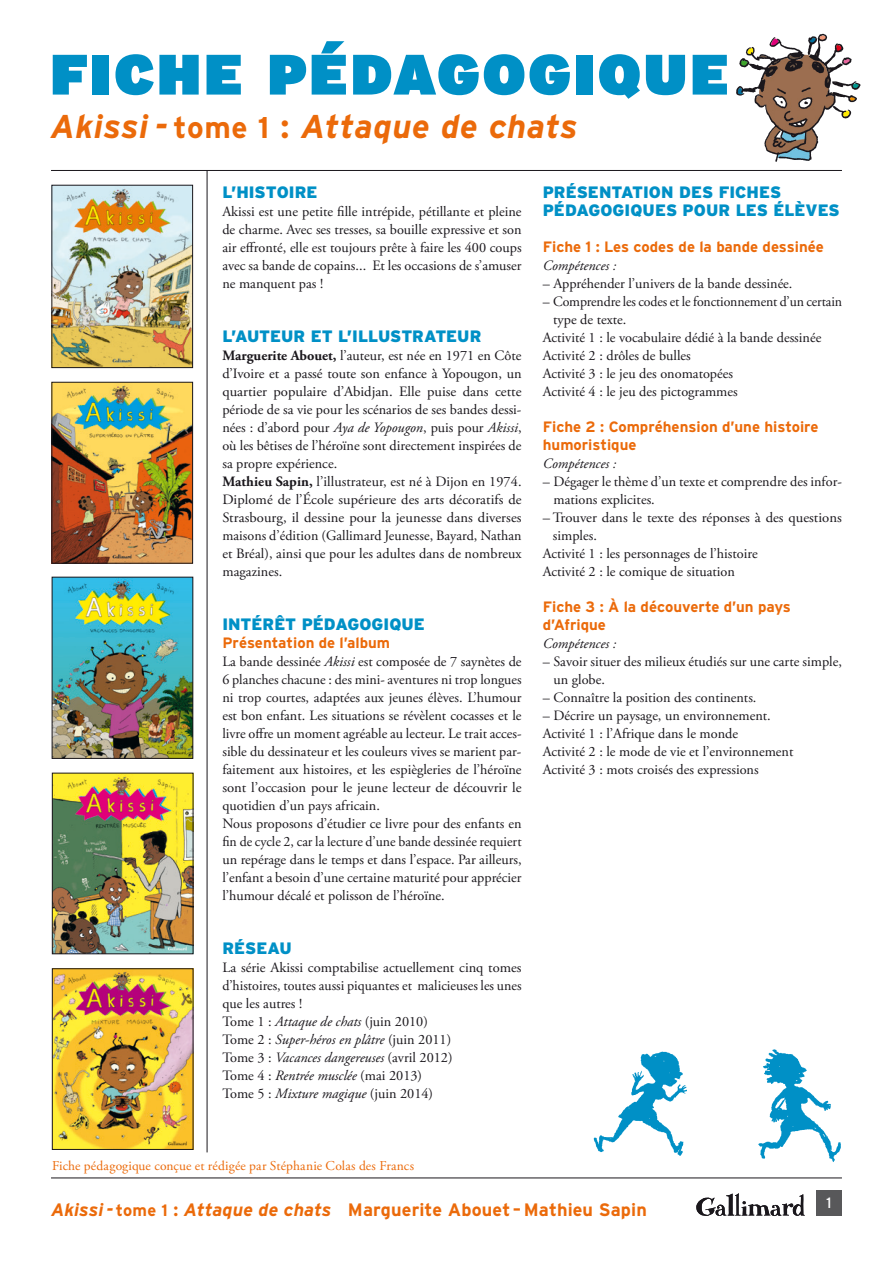
<style>
.page{position:relative;width:893px;height:1263px;background:#fff}
.page>*{position:absolute;margin:0;border:0;box-sizing:border-box;transform-origin:0 0}
.t1{font:900 56.85px "Interstate";letter-spacing:.05em;color:#0090c6}
.t2{font:italic 700 33px "Interstate";letter-spacing:.01em;color:#eb6a0a}
.t3{font:700 18px "Interstate";letter-spacing:.005em;color:#eb6a0a}
.t4{font:900 16.5px/18px "Interstate";color:#0090c6}
.t5{font:700 15px/18px "Interstate";color:#eb6a0a}
.t6{font:15px "Interstate";color:#fff}
.t7{font:14.25px/18px "Adobe Garamond Pro";color:#1a171c}
.t8{font:italic 14.25px "Adobe Garamond Pro";color:#1a171c}
.t9{font:13.5px "Adobe Garamond Pro";letter-spacing:.01em;color:#eb6a0a}
.s1{font-style:normal;font-size:30px}
.s2{font-style:normal}
.s3{font-weight:700}
.s4{font-style:italic}
.s5{font-size:16.5px}
</style>
<div class="page">
<hr style="left:51px;top:1177px;width:791px;height:1px;background:#1a171c">
<div style="left:816px;top:1191px;width:26px;height:25px;background:#58585a"></div>
<svg style="left:696px;top:1193px;width:109px;height:23px"></svg>
<hr style="left:51px;top:170px;width:791px;height:1px;background:#1a171c">
<hr style="left:207px;top:170px;width:1px;height:982px;background:#1a171c">
<img style="left:54px;top:187px;width:137px;height:179px">
<div style="left:52px;top:185px;width:141px;height:183px;border:1px solid #1a171c"></div>
<img style="left:54px;top:384px;width:137px;height:177px">
<div style="left:52px;top:382px;width:141px;height:181px;border:1px solid #1a171c"></div>
<img style="left:54px;top:579px;width:137px;height:178px">
<div style="left:52px;top:577px;width:141px;height:182px;border:1px solid #1a171c"></div>
<img style="left:54px;top:775px;width:137px;height:177px">
<div style="left:52px;top:773px;width:141px;height:181px;border:1px solid #1a171c"></div>
<img style="left:54px;top:970px;width:137px;height:178px">
<div style="left:52px;top:968px;width:141px;height:182px;border:1px solid #1a171c"></div>
<img style="left:736px;top:33px;width:125px;height:138px">
<img style="left:593px;top:1049px;width:248px;height:113px">
<h1 class="t1" style="left:51px;top:39px;width:679px">FICHE PÉDAGOGIQUE</h1>
<h2 class="t2" style="left:51px;top:108px;width:529px">Akissi - <span class="s1">tome 1</span> <span class="s2">:</span> Attaque de chats</h2>
<p class="t4" style="left:222px;top:183px;width:97px">L’HISTOIRE</p>
<p class="t7" style="left:222px;top:203px;width:301px;text-align:justify">Akissi est une petite fille intrépide, pétillante et pleine de charme. Avec ses tresses, sa bouille expressive et son air effronté, elle est toujours prête à faire les 400 coups avec sa bande de copains... Et les occasions de s’amuser ne manquent pas !</p>
<p class="t4" style="left:222px;top:327px;width:261px">L’AUTEUR ET L’ILLUSTRATEUR</p>
<p class="t7" style="left:222px;top:347px;width:301px"><span class="s3">Marguerite Abouet,</span> l’auteur, est née en 1971 en Côte d’Ivoire et a passé toute son enfance à Yopougon, un quartier populaire d’Abidjan. Elle puise dans cette période de sa vie pour les scénarios de ses bandes dessi&shy;nées : d’abord pour <span class="s4">Aya de Yopougon</span>, puis pour <span class="s4">Akissi</span>, où les bêtises de l’héroïne sont directement inspirées de sa propre expérience.<br><span class="s3">Mathieu Sapin,</span> l’illustrateur, est né à Dijon en 1974.<br>Diplomé de l’École supérieure des arts décoratifs de Strasbourg, il dessine pour la jeunesse dans diverses maisons d’édition (Gallimard Jeunesse, Bayard, Nathan et Bréal), ainsi que pour les adultes dans de nombreux magazines.</p>
<p class="t4" style="left:222px;top:615px;width:204px">INTÉRÊT PÉDAGOGIQUE</p>
<p class="t5" style="left:222px;top:634px;width:169px">Présentation de l’album</p>
<p class="t7" style="left:222px;top:653px;width:301px">La bande dessinée <span class="s4">Akissi</span> est composée de 7 saynètes de 6 planches chacune : des mini- aventures ni trop longues ni trop courtes, adaptées aux jeunes élèves. L’humour est bon enfant. Les situations se révèlent cocasses et le livre offre un moment agréable au lecteur. Le trait acces&shy;sible du dessinateur et les couleurs vives se marient par&shy;faitement aux histoires, et les espiègleries de l’héroïne sont l’occasion pour le jeune lecteur de découvrir le quotidien d’un pays africain.<br>Nous proposons d’étudier ce livre pour des enfants en fin de cycle 2, car la lecture d’une bande dessinée requiert un repérage dans le temps et dans l’espace. Par ailleurs, l’enfant a besoin d’une certaine maturité pour apprécier l’humour décalé et polisson de l’héroïne.</p>
<p class="t4" style="left:222px;top:939px;width:71px">RÉSEAU</p>
<p class="t7" style="left:222px;top:959px;width:301px">La série Akissi comptabilise actuellement cinq tomes d’histoires, toutes aussi piquantes et malicieuses les unes que les autres !<br>Tome 1 : <span class="s4">Attaque de chats</span> (juin 2010)<br>Tome 2 : <span class="s4">Super-héros en plâtre</span> (juin 2011)<br>Tome 3 : <span class="s4">Vacances dangereuses</span> (avril 2012)<br>Tome 4 : <span class="s4">Rentrée musclée</span> (mai 2013)<br>Tome 5 : <span class="s4">Mixture magique</span> (juin 2014)</p>
<p class="t4" style="left:543px;top:183px;width:299px">PRÉSENTATION DES FICHES<br>PÉDAGOGIQUES POUR LES ÉLÈVES</p>
<p class="t5" style="left:543px;top:238px;width:283px">Fiche 1 : Les codes de la bande dessinée</p>
<p class="t8" style="left:543px;top:257px;width:75px">Compétences :</p>
<p class="t7" style="left:543px;top:275px;width:251px">– Appréhender l’univers de la bande dessinée.</p>
<p class="t7" style="left:543px;top:293px;width:301px">– Comprendre les codes et le fonctionnement d’un certain</p>
<p class="t7" style="left:553px;top:311px;width:75px">type de texte.</p>
<p class="t7" style="left:543px;top:329px;width:280px">Activité 1 : le vocabulaire dédié à la bande dessinée</p>
<p class="t7" style="left:543px;top:347px;width:149px">Activité 2 : drôles de bulles</p>
<p class="t7" style="left:543px;top:365px;width:192px">Activité 3 : le jeu des onomatopées</p>
<p class="t7" style="left:543px;top:383px;width:196px">Activité 4 : le jeu des pictogrammes</p>
<p class="t5" style="left:543px;top:418px;width:277px">Fiche 2 : Compréhension d’une histoire humoristique</p>
<p class="t8" style="left:543px;top:455px;width:75px">Compétences :</p>
<p class="t7" style="left:553px;top:473px;width:290px;text-indent:-11px">– Dégager le thème d’un texte et comprendre des infor&shy;mations explicites.</p>
<p class="t7" style="left:543px;top:509px;width:300px">– Trouver dans le texte des réponses à des questions</p>
<p class="t7" style="left:553px;top:527px;width:46px">simples.</p>
<p class="t7" style="left:543px;top:545px;width:216px">Activité 1 : les personnages de l’histoire</p>
<p class="t7" style="left:543px;top:563px;width:194px">Activité 2 : le comique de situation</p>
<p class="t5" style="left:543px;top:598px;width:250px">Fiche 3 : À la découverte d’un pays d’Afrique</p>
<p class="t8" style="left:543px;top:635px;width:75px">Compétences :</p>
<p class="t7" style="left:553px;top:653px;width:290px;text-indent:-11px">– Savoir situer des milieux étudiés sur une carte simple, un globe.</p>
<p class="t7" style="left:543px;top:689px;width:215px">– Connaître la position des continents.</p>
<p class="t7" style="left:543px;top:707px;width:252px">– Décrire un paysage, un environnement.<br>Activité 1 : l’Afrique dans le monde<br>Activité 2 : le mode de vie et l’environnement Activité 3 : mots croisés des expressions</p>
<p class="t9" style="left:52px;top:1158px;width:364px">Fiche pédagogique conçue et rédigée par Stéphanie Colas des Francs</p>
<p class="t3" style="left:51px;top:1200px;width:597px"><span class="s4">Akissi -</span> <span class="s5">tome 1</span> : <span class="s4">Attaque de chats</span> Marguerite Abouet – Mathieu Sapin</p>
<p class="t6" style="left:827px;top:1193px;width:7px">1</p>
</div>
